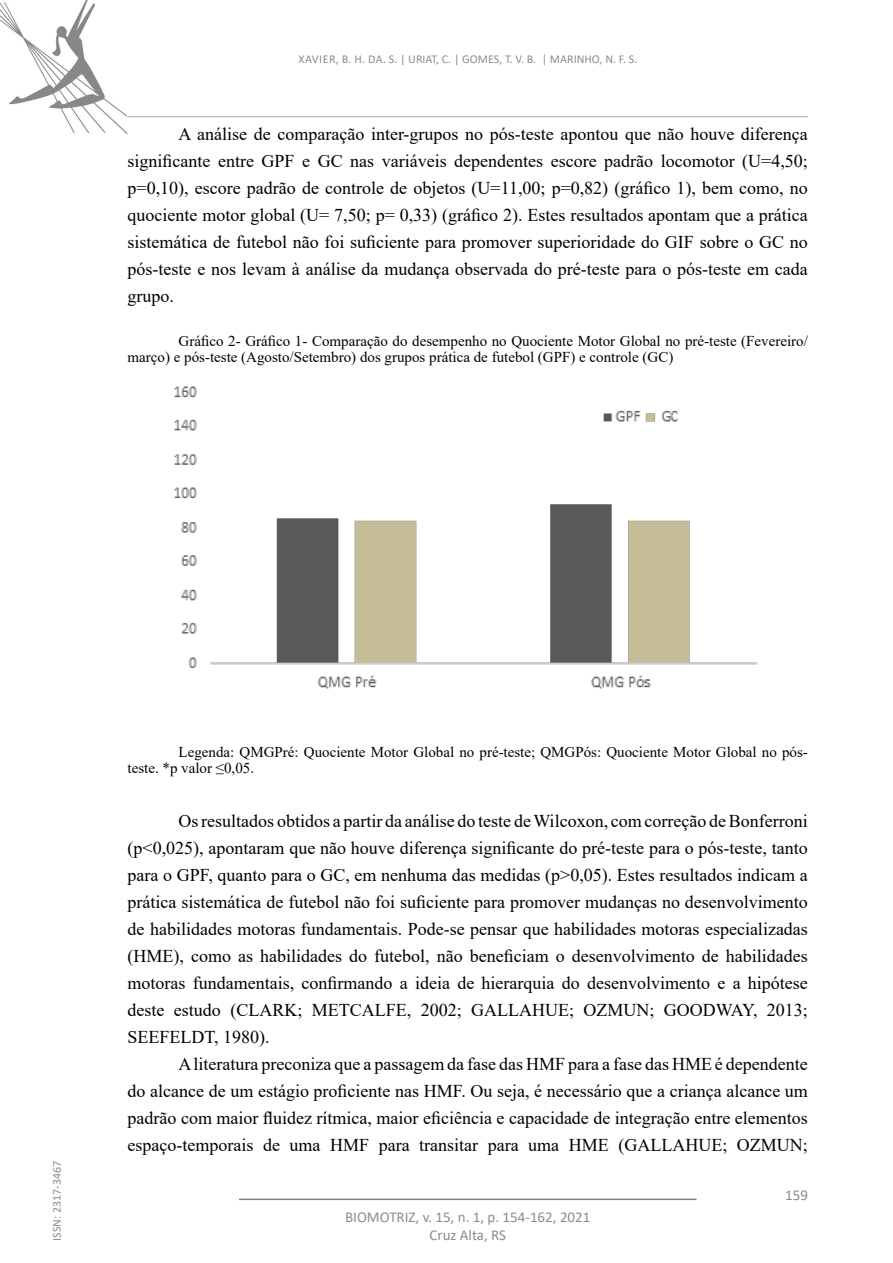
<style>
.page{position:relative;width:893px;height:1263px;background:#fff}
.page>*{position:absolute;margin:0;border:0;box-sizing:border-box;transform-origin:0 0}
.t1{font:18px/27px "Times New Roman";color:#000;text-align:justify}
.t2{font:15px/16.5px "Times New Roman";color:#000}
.t3{font:15px/18px "Calibri";color:#8c8c8c;text-align:center}
.t4{font:12px "Calibri";color:#8c8c8c}
</style>
<div class="page">
<hr style="left:239px;top:1198px;width:457px;height:2px;background:#808080">
<img style="left:0;top:0;width:128px;height:134px">
<hr style="left:128px;top:116px;width:680px;height:1px;background:#4d4d4d">
<img style="left:174px;top:386px;width:584px;height:303px">
<p class="t4" style="left:298px;top:51px;width:341px">XAVIER, B. H. DA. S. | URIAT, C. | GOMES, T. V. B. | MARINHO, N. F. S.</p>
<p class="t1" style="left:128px;top:120px;width:682px;text-indent:51px">A análise de comparação inter-grupos no pós-teste apontou que não houve diferença significante entre GPF e GC nas variáveis dependentes escore padrão locomotor (U=4,50; p=0,10), escore padrão de controle de objetos (U=11,00; p=0,82) (gráfico 1), bem como, no quociente motor global (U= 7,50; p= 0,33) (gráfico 2). Estes resultados apontam que a prática sistemática de futebol não foi suficiente para promover superioridade do GIF sobre o GC no pós-teste e nos levam à análise da mudança observada do pré-teste para o pós-teste em cada grupo.</p>
<p class="t2" style="left:128px;top:332px;width:682px;text-indent:51px">Gráfico 2- Gráfico 1- Comparação do desempenho no Quociente Motor Global no pré-teste (Fevereiro/ março) e pós-teste (Agosto/Setembro) dos grupos prática de futebol (GPF) e controle (GC)</p>
<p class="t4" style="left:49px;top:1241px;width:82px;rotate:-90deg">ISSN: 2317-3467</p>
<p class="t2" style="left:128px;top:743px;width:682px;text-indent:51px">Legenda: QMGPré: Quociente Motor Global no pré-teste; QMGPós: Quociente Motor Global no pós&shy;teste. *p valor ≤0,05.</p>
<p class="t1" style="left:128px;top:807px;width:682px;text-indent:51px">Os resultados obtidos a partir da análise do teste de Wilcoxon, com correção de Bonferroni (p&lt;0,025), apontaram que não houve diferença significante do pré-teste para o pós-teste, tanto para o GPF, quanto para o GC, em nenhuma das medidas (p&gt;0,05). Estes resultados indicam a prática sistemática de futebol não foi suficiente para promover mudanças no desenvolvimento de habilidades motoras fundamentais. Pode-se pensar que habilidades motoras especializadas (HME), como as habilidades do futebol, não beneficiam o desenvolvimento de habilidades motoras fundamentais, confirmando a ideia de hierarquia do desenvolvimento e a hipótese deste estudo (CLARK; METCALFE, 2002; GALLAHUE; OZMUN; GOODWAY, 2013; SEEFELDT, 1980).</p>
<p class="t1" style="left:128px;top:1050px;width:682px;text-indent:51px">A literatura preconiza que a passagem da fase das HMF para a fase das HME é dependente do alcance de um estágio proficiente nas HMF. Ou seja, é necessário que a criança alcance um padrão com maior fluidez rítmica, maior eficiência e capacidade de integração entre elementos espaço-temporais de uma HMF para transitar para uma HME (GALLAHUE; OZMUN;</p>
<p class="t3" style="left:345px;top:1207px;width:247px">BIOMOTRIZ, v. 15, n. 1, p. 154-162, 2021<br>Cruz Alta, RS</p>
<p class="t3" style="left:785px;top:1185px;width:24px">159</p>
</div>
